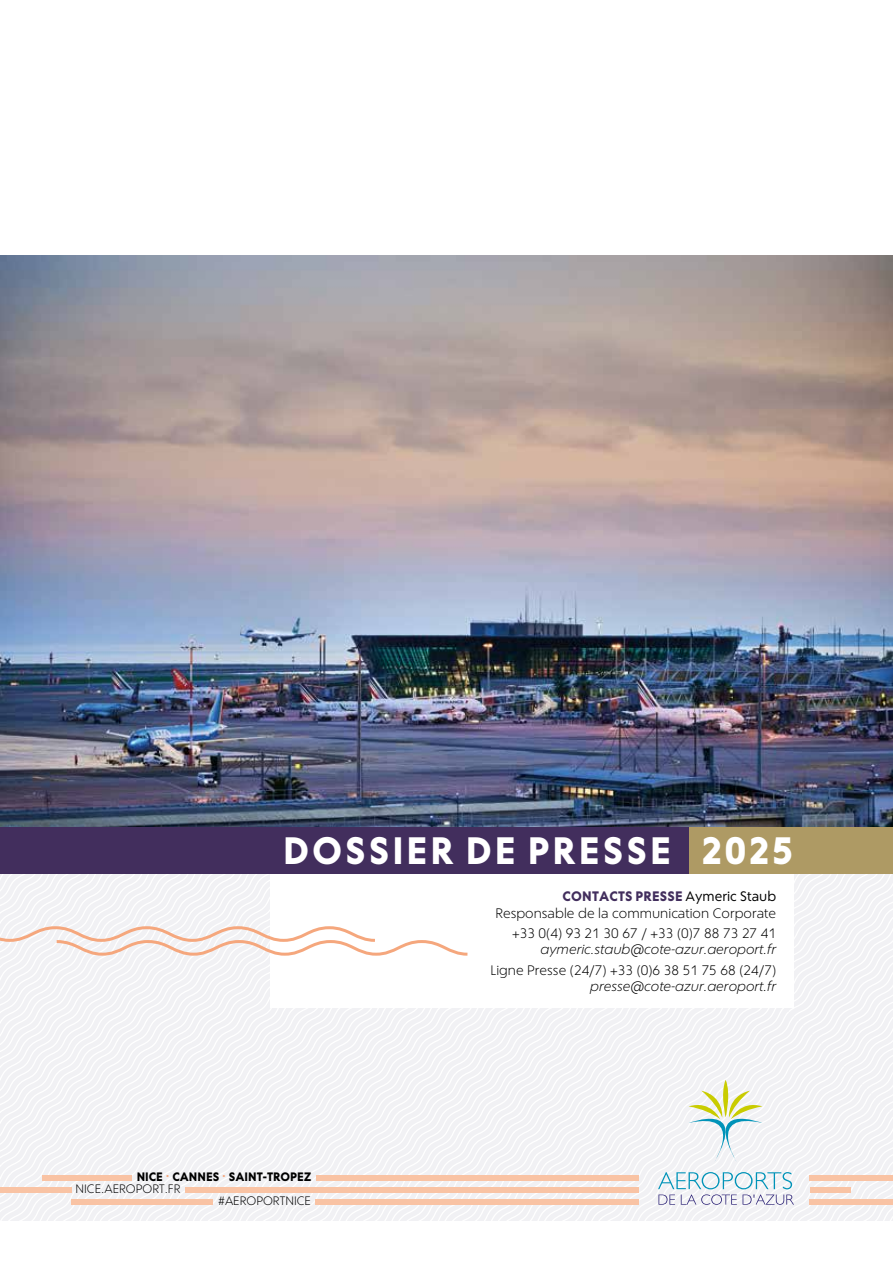
<style>
.page{position:relative;width:893px;height:1263px;background:#fff}
.page>*{position:absolute;margin:0;border:0;box-sizing:border-box;transform-origin:0 0}
.t1{font:700 37.5px "Corsica LX";letter-spacing:.075em;color:#fff}
.t2{font:13.5px/16.2px "Corsica LX";color:#000;text-align:right}
.t3{font:italic 13.5px "Corsica LX";color:#000}
.t4{font:700 12px/24.3px "Corsica LX";color:#000;text-align:right}
.t5{font:12px "Corsica LX";color:#000}
.s1{color:#f5a77d}
.s2{font-weight:400}
.s3{font-weight:700;color:#422e5d}
.s4{font-style:inherit}
</style>
<div class="page">
<svg style="left:0;top:874px;width:893px;height:347px"></svg>
<img style="left:0;top:255px;width:893px;height:572px">
<div style="left:0;top:827px;width:690px;height:47px;background:#422e5d"></div>
<div style="left:690px;top:827px;width:203px;height:47px;background:#ae9a64"></div>
<h1 class="t1" style="left:283px;top:828px;width:512px">DOSSIER DE PRESSE 2025</h1>
<p class="t4" style="left:137px;top:1164px;width:176px">NICE <span class="s1">·</span> CANNES <span class="s1">·</span> SAINT-TROPEZ <span class="s2">#AEROPORTNICE</span></p>
<p class="t5" style="left:75px;top:1181px;width:107px">NICE.AEROPORT.FR</p>
<p class="t2" style="left:495px;top:888px;width:282px"><span class="s3">CONTACTS PRESSE</span> <span class="s4">Aymeric Staub<br></span>Responsable de la communication Corporate</p>
<p class="t2" style="left:512px;top:925px;width:266px">+33 0(4) 93 21 30 67 / +33 (0)7 88 73 27 41</p>
<p class="t3" style="left:540px;top:941px;width:237px">aymeric.staub@cote-azur.aeroport.fr</p>
<p class="t2" style="left:490px;top:962px;width:287px">Ligne Presse (24/7) +33 (0)6 38 51 75 68 (24/7)</p>
<p class="t3" style="left:590px;top:978px;width:187px">presse@cote-azur.aeroport.fr</p>
</div>
